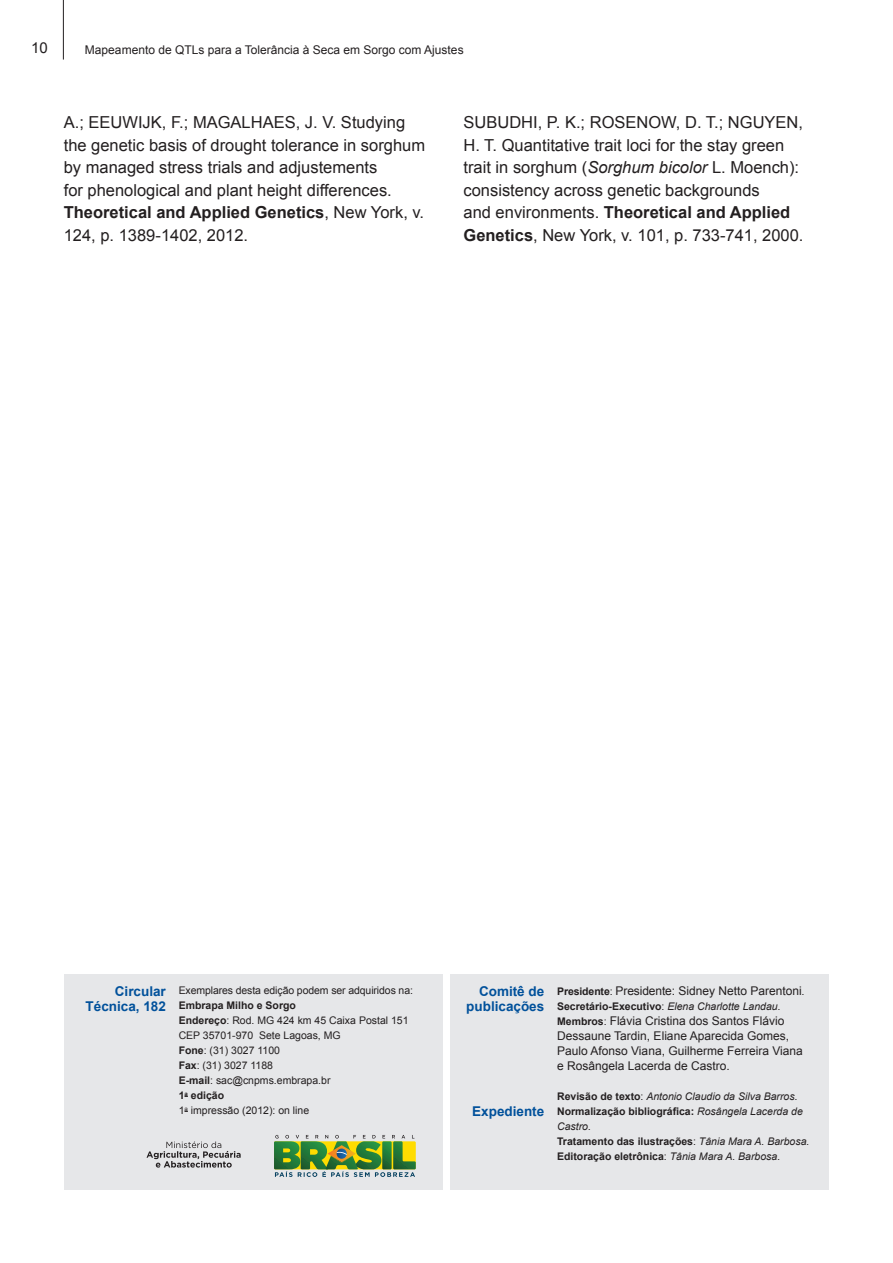
<style>
.page{position:relative;width:893px;height:1263px;background:#fff}
.page>*{position:absolute;margin:0;border:0;box-sizing:border-box;transform-origin:0 0}
.t1{font:16.5px/22.5px "Arial";color:#231f20}
.t2{font:15px "Arial";color:#231f20}
.t3{font:700 13.5px/15px "Arial";color:#01519b;text-align:right}
.t4{font:12px/15px "Arial";color:#231f20}
.t5{font:italic 10.5px/15px "Arial";color:#231f20}
.t6{font:10.5px/15px "Arial";color:#231f20}
.s1{font-weight:700}
.s2{font-style:italic}
.s3{font-weight:700;font-size:10.5px}
.s4{font-size:10.5px}
.s5{font-style:italic;font-size:10.5px}
.s6{font-weight:700;font-style:normal}
.s7{font-style:normal}
</style>
<div class="page">
<hr style="left:63px;top:0;width:1px;height:60px;background:#231f20">
<div style="left:451px;top:974px;width:378px;height:215px;background:#e6e7e9"></div>
<div style="left:64px;top:974px;width:378px;height:215px;background:#e6e7e9"></div>
<svg style="left:147px;top:1141px;width:94px;height:26px"></svg>
<svg style="left:274px;top:1135px;width:142px;height:42px"></svg>
<p class="t2" style="left:31px;top:38px;width:18px">10</p>
<p class="t4" style="left:85px;top:43px;width:380px">Mapeamento de QTLs para a Tolerância à Seca em Sorgo com Ajustes</p>
<p class="t1" style="left:64px;top:111px;width:363px">A.; EEUWIJK, F.; MAGALHAES, J. V. Studying the genetic basis of drought tolerance in sorghum by managed stress trials and adjustements<br>for phenological and plant height differences.<br><span class="s1">Theoretical and Applied Genetics</span>, New York, v.<br>124, p. 1389-1402, 2012.</p>
<p class="t1" style="left:463px;top:111px;width:341px">SUBUDHI, P. K.; ROSENOW, D. T.; NGUYEN, H. T. Quantitative trait loci for the stay green trait in sorghum (<span class="s2">Sorghum bicolor</span> L. Moench): consistency across genetic backgrounds<br>and environments. <span class="s1">Theoretical and Applied Genetics</span>, New York, v. 101, p. 733-741, 2000.</p>
<p class="t3" style="left:86px;top:984px;width:82px">Circular<br>Técnica, 182</p>
<p class="t6" style="left:179px;top:983px;width:236px">Exemplares desta edição podem ser adquiridos na:</p>
<p class="t6" style="left:179px;top:998px;width:231px"><span class="s1">Embrapa Milho e Sorgo<br>Endereço</span>: Rod. MG 424 km 45 Caixa Postal 151<br>CEP 35701-970 Sete Lagoas, MG<br><span class="s1">Fone</span>: (31) 3027 1100<br><span class="s1">Fax</span>: (31) 3027 1188<br><span class="s1">E-mail</span>: sac@cnpms.embrapa.br<br><span class="s1">1</span><sup>a</sup> <span class="s1">edição<br></span>1<sup>a</sup> impressão (2012): on line</p>
<p class="t3" style="left:466px;top:984px;width:80px">Comitê de publicações</p>
<p class="t3" style="left:472px;top:1104px;width:74px">Expediente</p>
<p class="t4" style="left:557px;top:984px;width:249px"><span class="s3">Presidente</span><span class="s4">:</span> Presidente: Sidney Netto Parentoni<span class="s5">.</span></p>
<p class="t5" style="left:557px;top:999px;width:225px"><span class="s6">Secretário-Executivo</span><span class="s7">:</span> Elena Charlotte Landau.</p>
<p class="t4" style="left:557px;top:1014px;width:247px"><span class="s3">Membros</span><span class="s4">:</span> Flávia Cristina dos Santos Flávio Dessaune Tardin, Eliane Aparecida Gomes, Paulo Afonso Viana, Guilherme Ferreira Viana e Rosângela Lacerda de Castro.</p>
<p class="t5" style="left:557px;top:1089px;width:254px"><span class="s6">Revisão de texto</span><span class="s7">:</span> Antonio Claudio da Silva Barros.<br><span class="s6">Normalização bibliográfica:</span> Rosângela Lacerda de Castro.<br><span class="s6">Tratamento das ilustrações</span><span class="s7">:</span> Tânia Mara A. Barbosa.<br><span class="s6">Editoração eletrônica</span><span class="s7">:</span> Tânia Mara A. Barbosa.</p>
</div>
